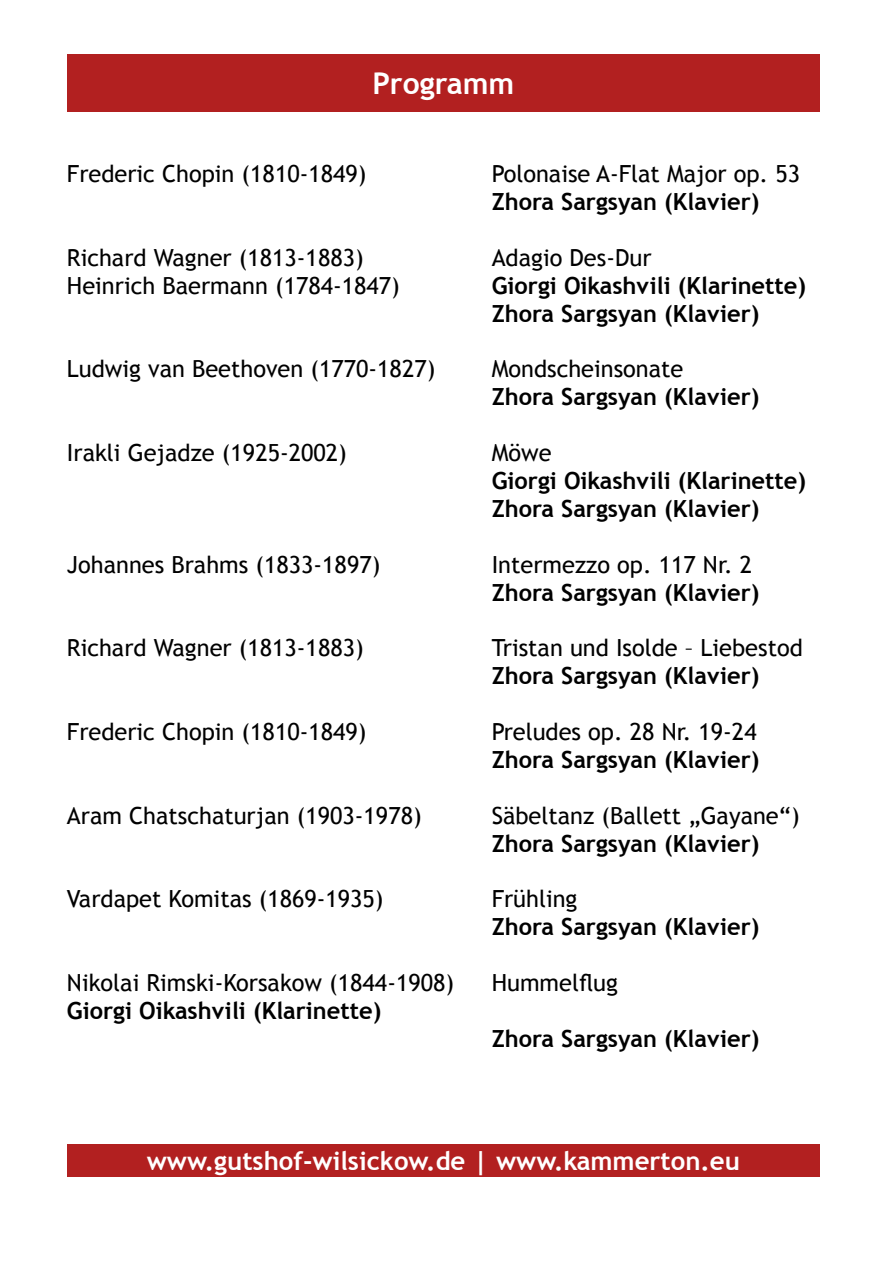
<style>
.page{position:relative;width:893px;height:1263px;background:#fff}
.page>*{position:absolute;margin:0;border:0;box-sizing:border-box;transform-origin:0 0}
.t1{font:700 30px "Trebuchet MS";color:#fff}
.t2{font:700 25.8px "Trebuchet MS";color:#fff}
.t3{font:23.55px "Trebuchet MS";color:#000}
.t4{font:700 23.55px/27.9px "Trebuchet MS";color:#000}
</style>
<div class="page">
<div style="left:67px;top:1144px;width:753px;height:32px;background:#b22020"></div>
<div style="left:67px;top:54px;width:753px;height:58px;background:#b22020"></div>
<p class="t1" style="left:372px;top:64px;width:144px">Programm</p>
<p class="t3" style="left:67px;top:160px;width:301px">Frederic Chopin (1810-1849)</p>
<p class="t3" style="left:492px;top:160px;width:310px">Polonaise A-Flat Major op. 53</p>
<p class="t4" style="left:492px;top:188px;width:269px">Zhora Sargsyan (Klavier)</p>
<p class="t3" style="left:67px;top:244px;width:298px">Richard Wagner (1813-1883)</p>
<p class="t3" style="left:492px;top:244px;width:161px">Adagio Des-Dur</p>
<p class="t3" style="left:67px;top:272px;width:334px">Heinrich Baermann (1784-1847)</p>
<p class="t4" style="left:492px;top:271px;width:316px">Giorgi Oikashvili (Klarinette)<br>Zhora Sargsyan (Klavier)</p>
<p class="t3" style="left:67px;top:355px;width:370px">Ludwig van Beethoven (1770-1827)</p>
<p class="t3" style="left:492px;top:355px;width:193px">Mondscheinsonate</p>
<p class="t4" style="left:492px;top:383px;width:269px">Zhora Sargsyan (Klavier)</p>
<p class="t3" style="left:67px;top:439px;width:281px">Irakli Gejadze (1925-2002)</p>
<p class="t3" style="left:492px;top:439px;width:61px">Möwe</p>
<p class="t4" style="left:492px;top:467px;width:316px">Giorgi Oikashvili (Klarinette)<br>Zhora Sargsyan (Klavier)</p>
<p class="t3" style="left:67px;top:550px;width:315px">Johannes Brahms (1833-1897)</p>
<p class="t3" style="left:492px;top:550px;width:262px">Intermezzo op. 117 Nr. 2</p>
<p class="t4" style="left:492px;top:578px;width:269px">Zhora Sargsyan (Klavier)</p>
<p class="t3" style="left:67px;top:634px;width:298px">Richard Wagner (1813-1883)</p>
<p class="t3" style="left:492px;top:634px;width:313px">Tristan und Isolde – Liebestod</p>
<p class="t4" style="left:492px;top:662px;width:269px">Zhora Sargsyan (Klavier)</p>
<p class="t3" style="left:67px;top:718px;width:301px">Frederic Chopin (1810-1849)</p>
<p class="t3" style="left:492px;top:718px;width:266px">Preludes op. 28 Nr. 19-24</p>
<p class="t4" style="left:492px;top:746px;width:269px">Zhora Sargsyan (Klavier)</p>
<p class="t3" style="left:67px;top:801px;width:356px">Aram Chatschaturjan (1903-1978)</p>
<p class="t3" style="left:492px;top:801px;width:310px">Säbeltanz (Ballett „Gayane“)</p>
<p class="t4" style="left:492px;top:829px;width:269px">Zhora Sargsyan (Klavier)</p>
<p class="t3" style="left:67px;top:885px;width:318px">Vardapet Komitas (1869-1935)</p>
<p class="t3" style="left:492px;top:885px;width:87px">Frühling</p>
<p class="t4" style="left:492px;top:913px;width:269px">Zhora Sargsyan (Klavier)</p>
<p class="t3" style="left:67px;top:969px;width:389px">Nikolai Rimski-Korsakow (1844-1908)</p>
<p class="t3" style="left:492px;top:969px;width:128px">Hummelflug</p>
<p class="t4" style="left:67px;top:997px;width:316px">Giorgi Oikashvili (Klarinette)</p>
<p class="t4" style="left:492px;top:1024px;width:269px">Zhora Sargsyan (Klavier)</p>
<p class="t2" style="left:147px;top:1145px;width:595px">www.gutshof-wilsickow.de | www.kammerton.eu</p>
</div>
